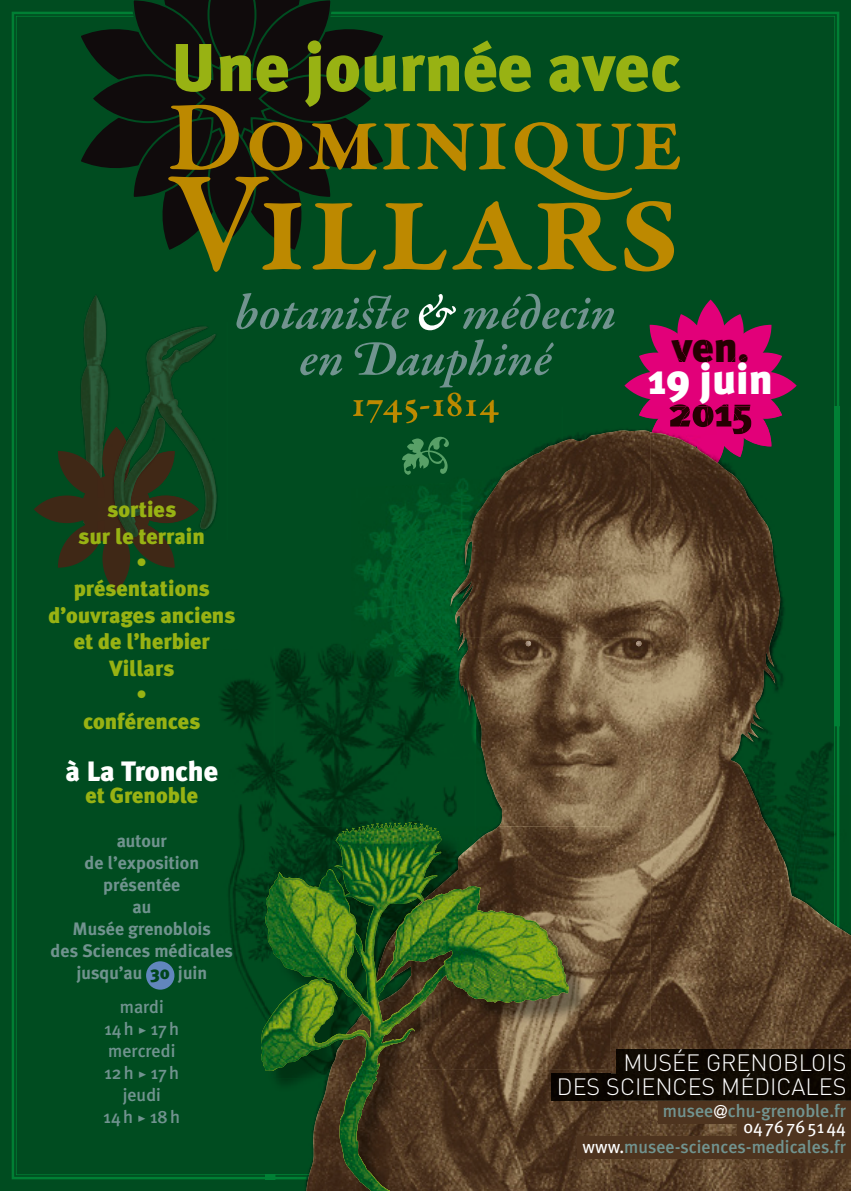
<style>
.page{position:relative;width:851px;height:1191px;background:#fff}
.page>*{position:absolute;margin:0;border:0;box-sizing:border-box;transform-origin:0 0}
.t1{font:600 145px "Garamond Premr Pro";letter-spacing:.005em;color:#bd8900}
.t2{font:600 100px "Garamond Premr Pro";color:#bd8900}
.t3{font:900 67.6px "Meta Plus";color:#98b213}
.t4{font:italic 600 50px/46.2px "Garamond Premr Pro";color:#71938f;text-align:center}
.t5{font:900 42.2px "Meta Plus";color:#250001}
.t6{font:900 42.2px "Meta Plus";color:#fff}
.t7{font:600 40px "Garamond Premr Pro";color:#bd8900}
.t8{font:900 28px "Meta Plus";color:#fff}
.t9{font:300 23.4px/24.4px "DIN";color:#fff;text-align:right}
.t10{font:900 22px/26.4px "Meta Plus";color:#98b213;text-align:center}
.t11{font:500 18px/22px "Meta Plus";color:#71938f;text-align:right}
.t12{font:700 18px/22px "Meta Plus";color:#71938f;text-align:center}
.s1{color:#fff}
.s2{font-weight:900;color:#00451c}
.s3{font-family:"Meta Plus Medium Caps";font-weight:400}
.s4{font-weight:400;color:#fff}
</style>
<div class="page">
<div style="left:0;top:0;width:850px;height:1191px;background:#004c20"></div>
<svg style="left:696px;top:299px;width:28px;height:70px"></svg>
<svg style="left:624px;top:371px;width:69px;height:29px"></svg>
<svg style="left:727px;top:371px;width:69px;height:29px"></svg>
<svg style="left:77px;top:0;width:310px;height:250px"></svg>
<svg style="left:358px;top:295px;width:34px;height:34px"></svg>
<img style="left:220px;top:659px;width:55px;height:275px">
<img style="left:231px;top:934px;width:30px;height:78px">
<svg style="left:396px;top:765px;width:214px;height:304px"></svg>
<img style="left:780px;top:476px;width:60px;height:250px">
<div style="left:834px;top:406px;width:5px;height:320px;background:#008035"></div>
<svg style="left:639px;top:314px;width:143px;height:118px"></svg>
<img style="left:709px;top:406px;width:3px;height:26px">
<img style="left:743px;top:416px;width:8px;height:16px">
<img style="left:712px;top:406px;width:31px;height:26px">
<img style="left:669px;top:417px;width:8px;height:15px">
<img style="left:669px;top:406px;width:8px;height:11px">
<img style="left:734px;top:406px;width:17px;height:10px">
<img style="left:677px;top:406px;width:32px;height:26px">
<img style="left:353px;top:406px;width:145px;height:17px">
<img style="left:786px;top:726px;width:54px;height:70px">
<img style="left:784px;top:796px;width:56px;height:64px">
<img style="left:836px;top:726px;width:3px;height:134px">
<img style="left:834px;top:726px;width:1px;height:134px">
<img style="left:356px;top:486px;width:99px;height:156px">
<img style="left:275px;top:644px;width:76px;height:59px">
<img style="left:275px;top:703px;width:150px;height:62px">
<img style="left:275px;top:765px;width:121px;height:57px">
<img style="left:351px;top:642px;width:107px;height:62px">
<img style="left:425px;top:703px;width:33px;height:52px">
<img style="left:450px;top:430px;width:200px;height:208px">
<img style="left:650px;top:432px;width:130px;height:343px">
<img style="left:458px;top:637px;width:192px;height:208px">
<img style="left:650px;top:775px;width:134px;height:416px">
<img style="left:610px;top:845px;width:40px;height:346px">
<img style="left:783px;top:860px;width:67px;height:331px">
<svg style="left:636px;top:641px;width:5px;height:5px"></svg>
<svg style="left:525px;top:641px;width:6px;height:5px"></svg>
<img style="left:587px;top:1069px;width:23px;height:122px">
<svg style="left:261px;top:822px;width:326px;height:369px"></svg>
<svg style="left:400px;top:822px;width:11px;height:6px"></svg>
<img style="left:445px;top:886px;width:31px;height:113px">
<img style="left:340px;top:1067px;width:20px;height:53px">
<img style="left:339px;top:1129px;width:51px;height:62px">
<div style="left:617px;top:1049px;width:233px;height:24px;background:#0e0801"></div>
<div style="left:551px;top:1073px;width:299px;height:27px;background:#0e0700"></div>
<div style="left:658px;top:1100px;width:192px;height:23px;background:#4e341f"></div>
<div style="left:737px;top:1120px;width:113px;height:23px;background:#4e341f"></div>
<div style="left:577px;top:1136px;width:273px;height:22px;background:#4e341f"></div>
<svg style="left:102px;top:525px;width:28px;height:67px"></svg>
<svg style="left:34px;top:495px;width:66px;height:28px"></svg>
<div style="left:146px;top:961px;width:28px;height:28px;background:#6186bd;border-radius:50%"></div>
<svg style="left:58px;top:295px;width:149px;height:273px"></svg>
<img style="left:98px;top:473px;width:7px;height:25px">
<img style="left:130px;top:537px;width:36px;height:3px">
<img style="left:98px;top:521px;width:7px;height:19px">
<img style="left:113px;top:327px;width:104px;height:210px">
<svg style="left:402px;top:436px;width:47px;height:39px"></svg>
<h3 class="t3" style="left:171px;top:28px;width:511px">Une journée avec</h3>
<h2 class="t2" style="left:167px;top:77px;width:518px">Dominique</h2>
<h1 class="t1" style="left:169px;top:136px;width:515px">Villars</h1>
<h3 class="t4" style="left:234px;top:292px;width:383px">botani e<span class="s1">&amp;</span>méдecin en Dauphiné</h3>
<h3 class="t7" style="left:350px;top:379px;width:151px">1745-1814</h3>
<h3 class="t5" style="left:672px;top:322px;width:79px">ven.</h3>
<h3 class="t6" style="left:648px;top:355px;width:126px">19 juin</h3>
<h3 class="t5" style="left:668px;top:387px;width:85px">2015</h3>
<p class="t10" style="left:48px;top:496px;width:188px">sorties<br>sur le terrain<br>•<br>présentations d’ouvrages anciens et de l’herbier<br>Villars<br>•<br>conférences</p>
<h3 class="t8" style="left:65px;top:755px;width:154px">à La Tronche</h3>
<p class="t10" style="left:85px;top:782px;width:114px">et Grenoble</p>
<p class="t12" style="left:51px;top:830px;width:184px">autour<br>de l’exposition présentée<br>au<br>Musée grenoblois<br>des Sciences médicales jusqu’au <span class="s2">30</span> juin</p>
<p class="t11" style="left:104px;top:995px;width:78px;text-align:center">mardi<br>14 h <span class="s3">•</span> 17 h mercredi<br>12 h <span class="s3">•</span> 17 h jeudi<br>14 h <span class="s3">•</span> 18 h</p>
<p class="t9" style="left:556px;top:1050px;width:291px">MUSÉE GRENOBLOIS<br>DES SCIENCES MÉDICALES</p>
<p class="t11" style="left:662px;top:1102px;width:184px;line-height:16.6px">musee<span class="s4">@</span>chu-grenoble.fr<br><span class="s4">04 76 76 51 44</span></p>
<p class="t11" style="left:582px;top:1135px;width:265px"><span class="s4">www.</span>musee-sciences-medicales.fr</p>
</div>
